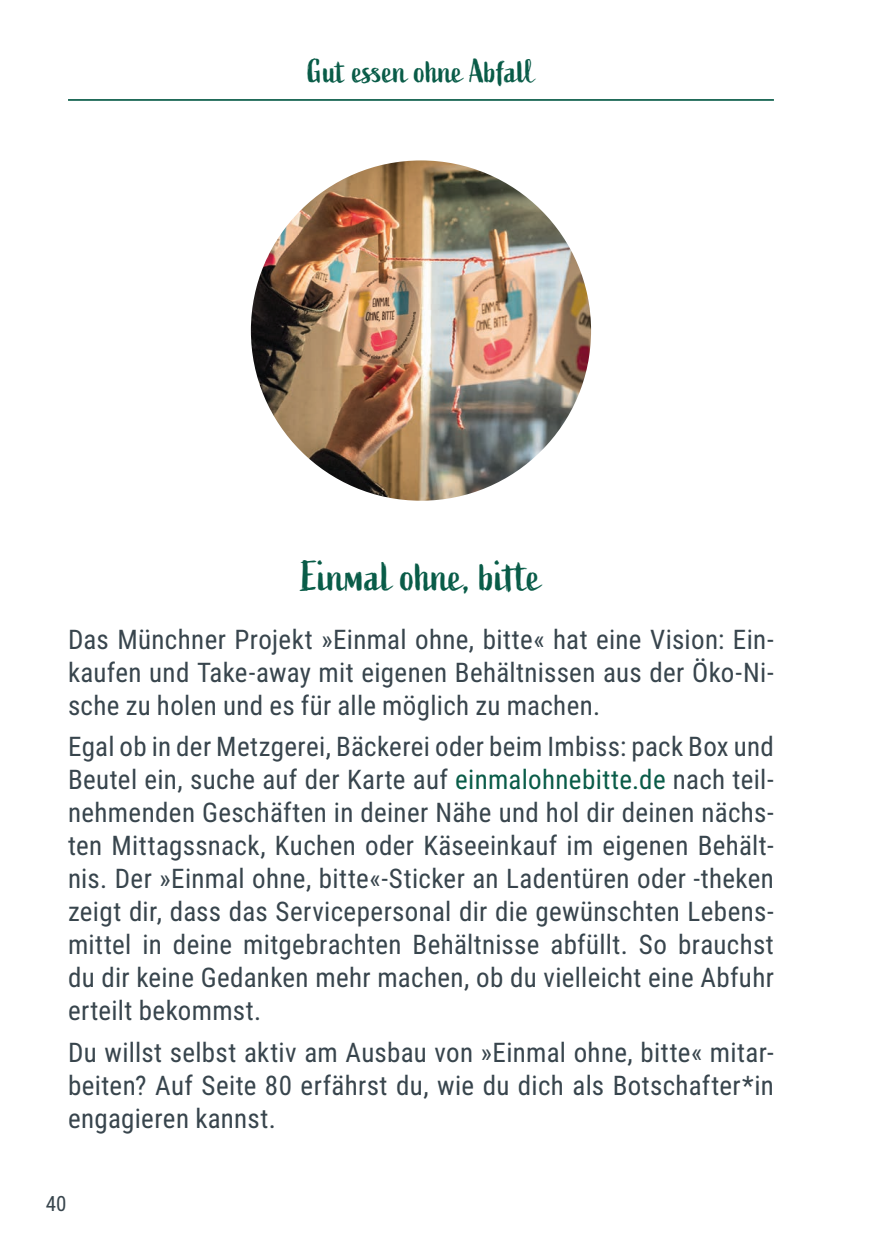
<style>
.page{position:relative;width:893px;height:1259px;background:#fff}
.page>*{position:absolute;margin:0;border:0;box-sizing:border-box;transform-origin:0 0}
.Zero_Waste_Head_Ernä{font:42px "Active";color:#095c48}
.t1{font:33px "Active";color:#095c48}
.Zero_Waste_Fließtext{font:27px/33px "Roboto Condensed";letter-spacing:.01em;color:#38454d;text-align:justify}
.t2{font:21px "Roboto Condensed";color:#38454d}
.s1{color:#095c48}
</style>
<div class="page">
<img style="left:251px;top:160px;width:340px;height:341px;border-radius:170px">
<hr style="left:68px;top:99px;width:706px;height:2px;background:#095c48">
<p class="t1" style="left:307px;top:52px;width:230px">Gut essen ohne Abfall</p>
<p class="Zero_Waste_Head_Ernä" style="left:301px;top:552px;width:241px">Einmal ohne, bitte</p>
<p class="Zero_Waste_Fließtext" style="left:68px;top:621px;width:707px">Das Münchner Projekt »Einmal ohne, bitte« hat eine Vision: Ein&shy;kaufen und Take-away mit eigenen Behältnissen aus der Öko-Ni&shy;sche zu holen und es für alle möglich zu machen.</p>
<p class="Zero_Waste_Fließtext" style="left:68px;top:729px;width:707px">Egal ob in der Metzgerei, Bäckerei oder beim Imbiss: pack Box und Beutel ein, suche auf der Karte auf <span class="s1">einmalohnebitte.de</span> nach teil&shy;nehmenden Geschäften in deiner Nähe und hol dir deinen nächs&shy;ten Mittagssnack, Kuchen oder Käseeinkauf im eigenen Behält&shy;nis. Der »Einmal ohne, bitte«-Sticker an Ladentüren oder -theken zeigt dir, dass das Servicepersonal dir die gewünschten Lebens&shy;mittel in deine mitgebrachten Behältnisse abfüllt. So brauchst du dir keine Gedanken mehr machen, ob du vielleicht eine Abfuhr erteilt bekommst.</p>
<p class="Zero_Waste_Fließtext" style="left:68px;top:1034px;width:707px">Du willst selbst aktiv am Ausbau von »Einmal ohne, bitte« mitar&shy;beiten? Auf Seite 80 erfährst du, wie du dich als Botschafter*in engagieren kannst.</p>
<p class="t2" style="left:46px;top:1188px;width:22px">40</p>
</div>
